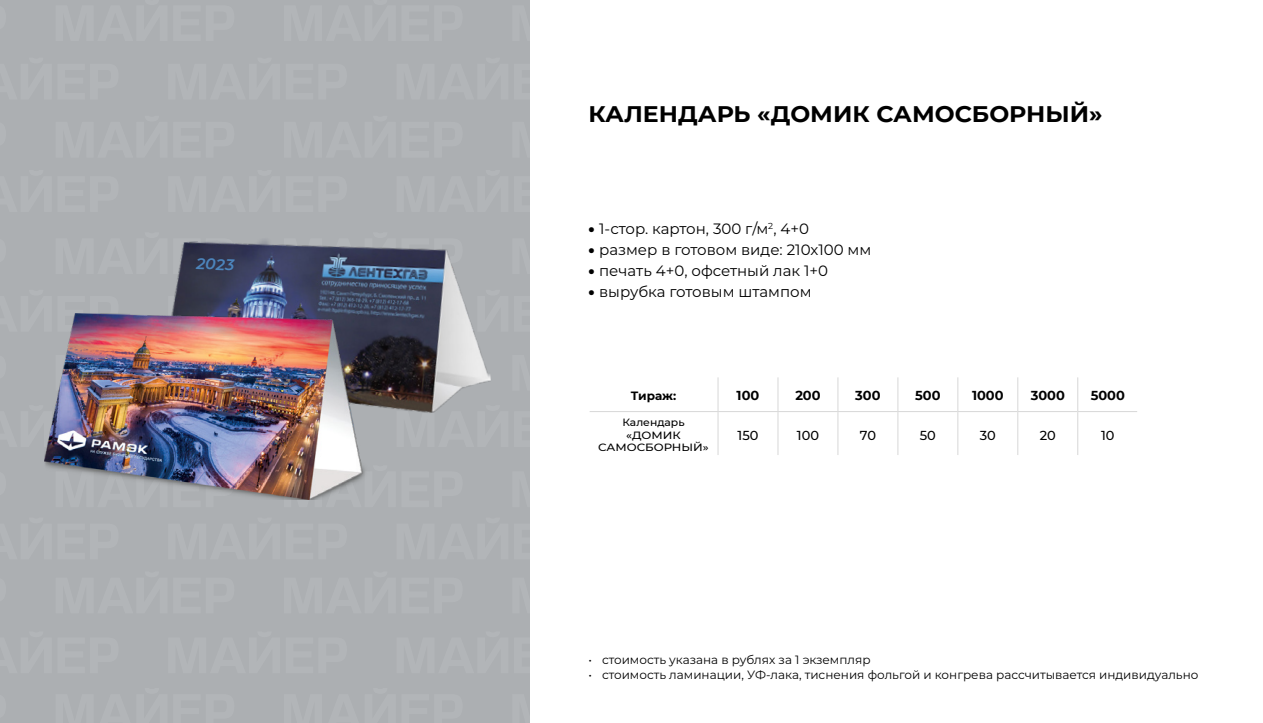
<style>
.page{position:relative;width:1263px;height:723px;background:#fff}
.page>*{position:absolute;margin:0;border:0;box-sizing:border-box;transform-origin:0 0}
.t1{font:700 22.5px "Montserrat";color:#000;scale:1.05 1}
.t2{font:italic 600 15.45px "Montserrat";color:#5399d8}
.t3{font:15px "Montserrat";color:#000}
.t4{font:700 13.05px "Montserrat";color:#000}
.t5{font:500 13.05px "Montserrat";color:#000}
.t6{font:12px "Montserrat";color:#000}
.t7{font:700 12px "Montserrat";letter-spacing:-.005em;color:#000}
.t8{font:500 10.5px/12.6px "Montserrat";color:#000;text-align:center}
.s1{font-weight:900}
</style>
<div class="page">
<div style="left:0;top:0;width:531px;height:723px;background:#acafb2"></div>
<svg style="left:530px;top:0;width:1px;height:41px"></svg>
<svg style="left:530px;top:58px;width:1px;height:42px"></svg>
<svg style="left:530px;top:170px;width:1px;height:42px"></svg>
<svg style="left:530px;top:290px;width:1px;height:42px"></svg>
<svg style="left:530px;top:405px;width:1px;height:42px"></svg>
<svg style="left:530px;top:517px;width:1px;height:42px"></svg>
<svg style="left:530px;top:631px;width:1px;height:42px"></svg>
<svg style="left:530px;top:116px;width:1px;height:42px"></svg>
<svg style="left:530px;top:232px;width:1px;height:42px"></svg>
<svg style="left:530px;top:349px;width:1px;height:42px"></svg>
<svg style="left:530px;top:465px;width:1px;height:42px"></svg>
<svg style="left:530px;top:571px;width:1px;height:42px"></svg>
<svg style="left:530px;top:688px;width:1px;height:35px"></svg>
<hr style="left:717px;top:377px;width:1px;height:34px;background:#dadada">
<hr style="left:777px;top:377px;width:1px;height:34px;background:#dadada">
<hr style="left:837px;top:377px;width:1px;height:34px;background:#dadada">
<hr style="left:897px;top:377px;width:1px;height:34px;background:#dadada">
<hr style="left:957px;top:377px;width:1px;height:34px;background:#dadada">
<hr style="left:1017px;top:377px;width:1px;height:34px;background:#dadada">
<hr style="left:1077px;top:377px;width:1px;height:34px;background:#dadada">
<hr style="left:590px;top:411px;width:128px;height:1px;background:#dadada">
<hr style="left:718px;top:411px;width:60px;height:1px;background:#dadada">
<hr style="left:717px;top:412px;width:1px;height:43px;background:#dadada">
<hr style="left:778px;top:411px;width:60px;height:1px;background:#dadada">
<hr style="left:777px;top:412px;width:1px;height:43px;background:#dadada">
<hr style="left:838px;top:411px;width:60px;height:1px;background:#dadada">
<hr style="left:837px;top:412px;width:1px;height:43px;background:#dadada">
<hr style="left:898px;top:411px;width:60px;height:1px;background:#dadada">
<hr style="left:897px;top:412px;width:1px;height:43px;background:#dadada">
<hr style="left:958px;top:411px;width:60px;height:1px;background:#dadada">
<hr style="left:957px;top:412px;width:1px;height:43px;background:#dadada">
<hr style="left:1018px;top:411px;width:60px;height:1px;background:#dadada">
<hr style="left:1017px;top:412px;width:1px;height:43px;background:#dadada">
<hr style="left:1078px;top:411px;width:59px;height:1px;background:#dadada">
<hr style="left:1077px;top:412px;width:1px;height:43px;background:#dadada">
<img style="left:172px;top:240px;width:319px;height:173px">
<img style="left:45px;top:313px;width:324px;height:187px">
<p class="t2" style="left:197px;top:252px;width:40px;rotate:2deg">2023</p>
<h1 class="t1" style="left:588px;top:97px;width:491px">КАЛЕНДАРЬ «ДОМИК САМОСБОРНЫЙ»</h1>
<p class="t3" style="left:588px;top:218px;width:222px"><span class="s1">•</span> 1-стор. картон, 300 г/м<sup>2</sup>, 4+0</p>
<p class="t3" style="left:588px;top:239px;width:284px"><span class="s1">•</span> размер в готовом виде: 210х100 мм</p>
<p class="t3" style="left:588px;top:260px;width:241px"><span class="s1">•</span> печать 4+0, офсетный лак 1+0</p>
<p class="t3" style="left:588px;top:281px;width:225px"><span class="s1">•</span> вырубка готовым штампом</p>
<p class="t7" style="left:631px;top:387px;width:47px">Тираж:</p>
<p class="t4" style="left:737px;top:386px;width:24px">100</p>
<p class="t4" style="left:795px;top:386px;width:27px">200</p>
<p class="t4" style="left:855px;top:386px;width:27px">300</p>
<p class="t4" style="left:915px;top:386px;width:27px">500</p>
<p class="t4" style="left:972px;top:386px;width:33px">1000</p>
<p class="t4" style="left:1031px;top:386px;width:36px">3000</p>
<p class="t4" style="left:1091px;top:386px;width:36px">5000</p>
<p class="t8" style="left:598px;top:415px;width:112px">Календарь «ДОМИК<br>САМОСБОРНЫЙ»</p>
<p class="t5" style="left:737px;top:426px;width:22px">150</p>
<p class="t5" style="left:797px;top:426px;width:24px">100</p>
<p class="t5" style="left:860px;top:426px;width:18px">70</p>
<p class="t5" style="left:920px;top:426px;width:18px">50</p>
<p class="t5" style="left:980px;top:426px;width:18px">30</p>
<p class="t5" style="left:1040px;top:426px;width:18px">20</p>
<p class="t5" style="left:1101px;top:426px;width:15px">10</p>
<p class="t6" style="left:588px;top:652px;width:284px">• стоимость указана в рублях за 1 экземпляр</p>
<p class="t6" style="left:588px;top:666px;width:611px">• стоимость ламинации, УФ-лака, тиснения фольгой и конгрева рассчитывается индивидуально</p>
</div>
